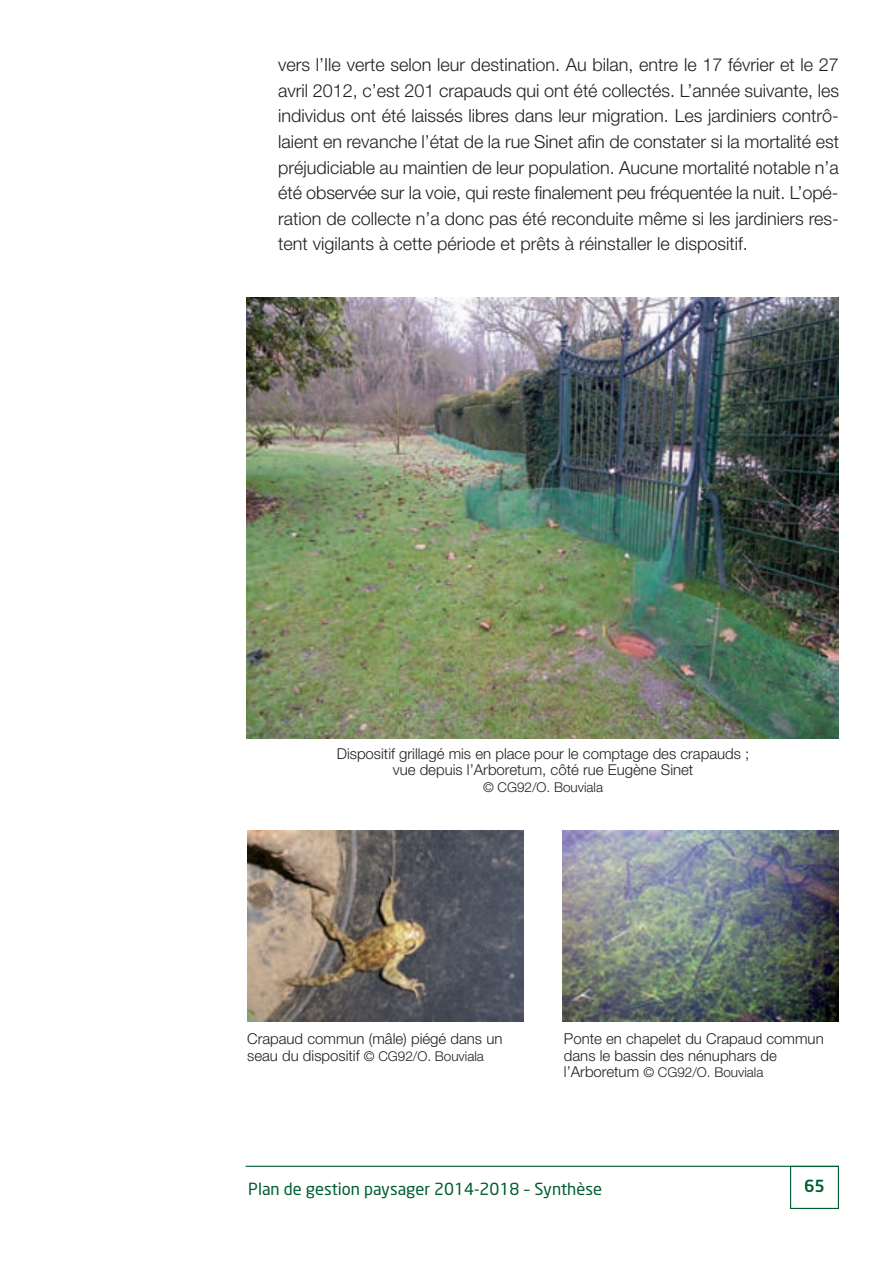
<style>
.page{position:relative;width:893px;height:1263px;background:#fff}
.page>*{position:absolute;margin:0;border:0;box-sizing:border-box;transform-origin:0 0}
.t1{font:300 18px/25.5px "Helvetica Neue";color:#231f20;text-align:justify}
.t2{font:16.5px "Neo Sans";color:#005d30}
.t3{font:500 16.5px "Neo Sans";color:#005d30}
.t4{font:300 15px/16.5px "Helvetica Neue";color:#231f20}
.t5{font:300 13.5px "Helvetica Neue";color:#231f20}
.s1{font-size:13.5px}
.s2{font-size:15px}
</style>
<div class="page">
<hr style="left:246px;top:1166px;width:593px;height:1px;background:#005d30">
<div style="left:790px;top:1166px;width:49px;height:43px;border:1px solid #005d30"></div>
<img style="left:246px;top:298px;width:593px;height:441px">
<img style="left:247px;top:830px;width:276px;height:191px">
<img style="left:563px;top:830px;width:276px;height:191px">
<p class="t1" style="left:278px;top:51px;width:562px">vers l’Ile verte selon leur destination. Au bilan, entre le 17 février et le 27 avril 2012, c’est 201 crapauds qui ont été collectés. L’année suivante, les individus ont été laissés libres dans leur migration. Les jardiniers contrô&shy;laient en revanche l’état de la rue Sinet afin de constater si la mortalité est préjudiciable au maintien de leur population. Aucune mortalité notable n’a été observée sur la voie, qui reste finalement peu fréquentée la nuit. L’opé&shy;ration de collecte n’a donc pas été reconduite même si les jardiniers res&shy;tent vigilants à cette période et prêts à réinstaller le dispositif.</p>
<p class="t4" style="left:337px;top:744px;width:414px;text-align:center">Dispositif grillagé mis en place pour le comptage des crapauds ; vue depuis l’Arboretum, côté rue Eugène Sinet</p>
<p class="t5" style="left:483px;top:776px;width:122px">© CG92/O. Bouviala</p>
<p class="t4" style="left:247px;top:1030px;width:257px">Crapaud commun (mâle) piégé dans un seau du dispositif <span class="s1">© CG92/O. Bouviala</span></p>
<p class="t4" style="left:564px;top:1030px;width:261px">Ponte en chapelet du Crapaud commun dans le bassin des nénuphars de</p>
<p class="t5" style="left:564px;top:1062px;width:201px"><span class="s2">l’Arboretum</span> © CG92/O. Bouviala</p>
<p class="t2" style="left:248px;top:1183px;width:355px">Plan de gestion paysager 2014-2018 – Synthèse</p>
<p class="t3" style="left:804px;top:1179px;width:22px">65</p>
</div>
